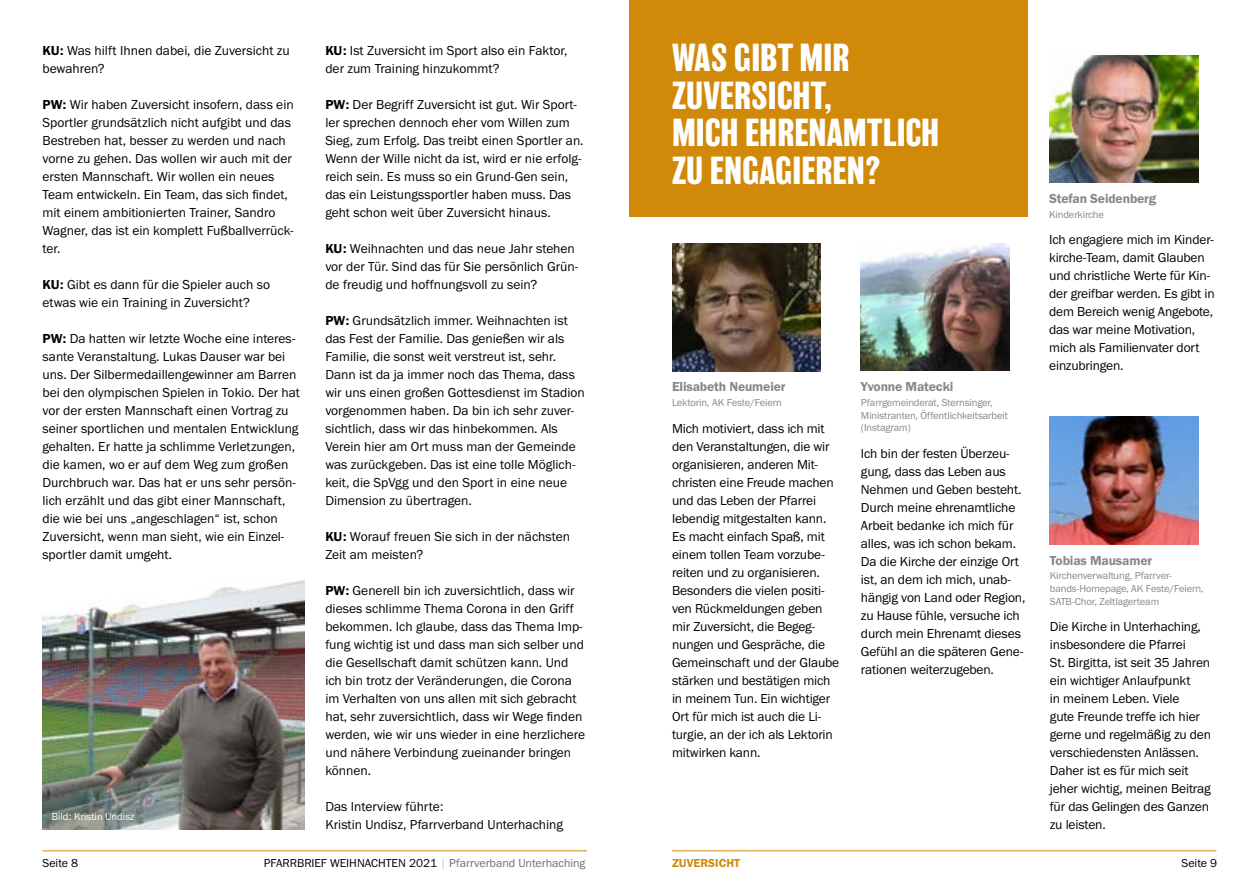
<style>
.page{position:relative;width:1259px;height:893px;background:#fff}
.page>*{position:absolute;margin:0;border:0;box-sizing:border-box;transform-origin:0 0}
.t1{font:700 36px/37.5px "Balboa";color:#fff}
.t2{font:13.5px/18px "Franklin Gothic URW Boo";letter-spacing:-.005em;color:#000}
.t3{font:13.5px "Franklin Gothic URW Dem";letter-spacing:-.01em;color:#868786}
.t4{font:12px "Franklin Gothic URW Boo";color:#000}
.t5{font:12px "Franklin Gothic URW Dem";color:#d1890a}
.t6{font:10.5px/12.6px "Franklin Gothic URW Boo";letter-spacing:-.01em;color:#868786}
.t7{font:10.5px "Franklin Gothic URW Boo";color:#fff}
.s1{font-family:"Franklin Gothic URW Dem"}
.s2{color:#c5c6c6}
.s3{color:#6e6e6e}
</style>
<div class="page">
<hr style="left:43px;top:850px;width:544px;height:1px;background:#d1890a">
<hr style="left:672px;top:850px;width:544px;height:1px;background:#d1890a">
<div style="left:629px;top:0;width:399px;height:217px;background:#d1890a"></div>
<img style="left:43px;top:580px;width:261px;height:249px">
<img style="left:672px;top:243px;width:149px;height:128px">
<img style="left:1050px;top:417px;width:148px;height:127px">
<img style="left:1049px;top:55px;width:149px;height:128px">
<img style="left:860px;top:244px;width:149px;height:127px">
<p class="t2" style="left:43px;top:41px;width:249px"><span class="s1">KU:</span> Was hilft Ihnen dabei, die Zuversicht zu bewahren?</p>
<p class="t2" style="left:43px;top:95px;width:253px"><span class="s1">PW:</span> Wir haben Zuversicht insofern, dass ein Sportler grundsätzlich nicht aufgibt und das Bestreben hat, besser zu werden und nach vorne zu gehen. Das wollen wir auch mit der ersten Mannschaft. Wir wollen ein neues Team entwickeln. Ein Team, das sich findet, mit einem ambitionierten Trainer, Sandro Wagner, das ist ein komplett Fußballverrück&shy;ter.</p>
<p class="t2" style="left:43px;top:275px;width:229px"><span class="s1">KU:</span> Gibt es dann für die Spieler auch so etwas wie ein Training in Zuversicht?</p>
<p class="t2" style="left:43px;top:329px;width:259px"><span class="s1">PW:</span> Da hatten wir letzte Woche eine interes&shy;sante Veranstaltung. Lukas Dauser war bei uns. Der Silbermedaillengewinner am Barren bei den olympischen Spielen in Tokio. Der hat vor der ersten Mannschaft einen Vortrag zu seiner sportlichen und mentalen Entwicklung gehalten. Er hatte ja schlimme Verletzungen, die kamen, wo er auf dem Weg zum großen Durchbruch war. Das hat er uns sehr persön&shy;lich erzählt und das gibt einer Mannschaft, die wie bei uns „angeschlagen“ ist, schon Zuversicht, wenn man sieht, wie ein Einzel&shy;sportler damit umgeht.</p>
<p class="t7" style="left:52px;top:810px;width:84px">Bild: Kristin Undisz</p>
<p class="t2" style="left:325px;top:41px;width:244px"><span class="s1">KU:</span> Ist Zuversicht im Sport also ein Faktor, der zum Training hinzukommt?</p>
<p class="t2" style="left:325px;top:95px;width:260px"><span class="s1">PW:</span> Der Begriff Zuversicht ist gut. Wir Sport&shy;ler sprechen dennoch eher vom Willen zum Sieg, zum Erfolg. Das treibt einen Sportler an.<br>Wenn der Wille nicht da ist, wird er nie erfolg&shy;reich sein. Es muss so ein Grund-Gen sein, das ein Leistungssportler haben muss. Das geht schon weit über Zuversicht hinaus.</p>
<p class="t2" style="left:325px;top:239px;width:254px"><span class="s1">KU:</span> Weihnachten und das neue Jahr stehen vor der Tür. Sind das für Sie persönlich Grün&shy;de freudig und hoffnungsvoll zu sein?</p>
<p class="t2" style="left:325px;top:311px;width:261px"><span class="s1">PW:</span> Grundsätzlich immer. Weihnachten ist das Fest der Familie. Das genießen wir als Familie, die sonst weit verstreut ist, sehr.<br>Dann ist da ja immer noch das Thema, dass wir uns einen großen Gottesdienst im Stadion vorgenommen haben. Da bin ich sehr zuver&shy;sichtlich, dass wir das hinbekommen. Als Verein hier am Ort muss man der Gemeinde was zurückgeben. Das ist eine tolle Möglich&shy;keit, die SpVgg und den Sport in eine neue Dimension zu übertragen.</p>
<p class="t2" style="left:325px;top:527px;width:246px"><span class="s1">KU:</span> Worauf freuen Sie sich in der nächsten<br>Zeit am meisten?</p>
<p class="t2" style="left:325px;top:581px;width:261px"><span class="s1">PW:</span> Generell bin ich zuversichtlich, dass wir dieses schlimme Thema Corona in den Griff bekommen. Ich glaube, dass das Thema Imp&shy;fung wichtig ist und dass man sich selber und die Gesellschaft damit schützen kann. Und ich bin trotz der Veränderungen, die Corona im Verhalten von uns allen mit sich gebracht hat, sehr zuversichtlich, dass wir Wege finden werden, wie wir uns wieder in eine herzlichere und nähere Verbindung zueinander bringen können.</p>
<p class="t2" style="left:325px;top:797px;width:239px">Das Interview führte:<br>Kristin Undisz, Pfarrverband Unterhaching</p>
<h1 class="t1" style="left:672px;top:39px;width:269px">WAS GIBT MIR<br>ZUVERSICHT,<br>MICH EHRENAMTLICH<br>ZU ENGAGIEREN?</h1>
<p class="t3" style="left:672px;top:378px;width:115px">Elisabeth Neumeier</p>
<p class="t6" style="left:672px;top:396px;width:111px">Lektorin, AK Feste/Feiern</p>
<p class="t2" style="left:672px;top:419px;width:169px">Mich motiviert, dass ich mit den Veranstaltungen, die wir organisieren, anderen Mit&shy;christen eine Freude machen und das Leben der Pfarrei lebendig mitgestalten kann.<br>Es macht einfach Spaß, mit einem tollen Team vorzube&shy;reiten und zu organisieren.<br>Besonders die vielen positi&shy;ven Rückmeldungen geben mir Zuversicht, die Begeg&shy;nungen und Gespräche, die<br>Gemeinschaft und der Glaube stärken und bestätigen mich in meinem Tun. Ein wichtiger<br>Ort für mich ist auch die Li&shy;turgie, an der ich als Lektorin mitwirken kann.</p>
<p class="t3" style="left:861px;top:379px;width:94px">Yvonne Matecki</p>
<p class="t6" style="left:861px;top:396px;width:149px">Pfarrgemeinderat, Sternsinger,<br>Ministranten, Öffentlichkeitsarbeit (Instagram)</p>
<p class="t2" style="left:861px;top:444px;width:166px">Ich bin der festen Überzeu&shy;gung, dass das Leben aus<br>Nehmen und Geben besteht.<br>Durch meine ehrenamtliche<br>Arbeit bedanke ich mich für alles, was ich schon bekam.<br>Da die Kirche der einzige Ort ist, an dem ich mich, unab&shy;hängig von Land oder Region, zu Hause fühle, versuche ich durch mein Ehrenamt dieses<br>Gefühl an die späteren Gene&shy;rationen weiterzugeben.</p>
<p class="t3" style="left:1049px;top:190px;width:109px">Stefan Seidenberg</p>
<p class="t6" style="left:1049px;top:208px;width:56px">Kinderkirche</p>
<p class="t2" style="left:1049px;top:231px;width:167px">Ich engagiere mich im Kinder&shy;kirche-Team, damit Glauben und christliche Werte für Kin&shy;der greifbar werden. Es gibt in dem Bereich wenig Angebote, das war meine Motivation, mich als Familienvater dort einzubringen.</p>
<p class="t3" style="left:1050px;top:552px;width:104px">Tobias Mausamer</p>
<p class="t6" style="left:1050px;top:569px;width:155px">Kirchenverwaltung, Pfarrver&shy;bands-Homepage, AK Feste/Feiern,<br>SATB-Chor, Zeltlagerteam</p>
<p class="t2" style="left:1050px;top:617px;width:163px">Die Kirche in Unterhaching, insbesondere die Pfarrei<br>St. Birgitta, ist seit 35 Jahren ein wichtiger Anlaufpunkt<br>in meinem Leben. Viele<br>gute Freunde treffe ich hier gerne und regelmäßig zu den verschiedensten Anlässen.<br>Daher ist es für mich seit jeher wichtig, meinen Beitrag für das Gelingen des Ganzen zu leisten.</p>
<p class="t4" style="left:43px;top:855px;width:37px">Seite 8</p>
<p class="t4" style="left:264px;top:855px;width:323px">PFARRBRIEF WEIHNACHTEN 2021 <span class="s2">|</span> <span class="s3">Pfarrverband Unterhaching</span></p>
<p class="t5" style="left:672px;top:856px;width:69px">ZUVERSICHT</p>
<p class="t4" style="left:1181px;top:855px;width:37px">Seite 9</p>
</div>
